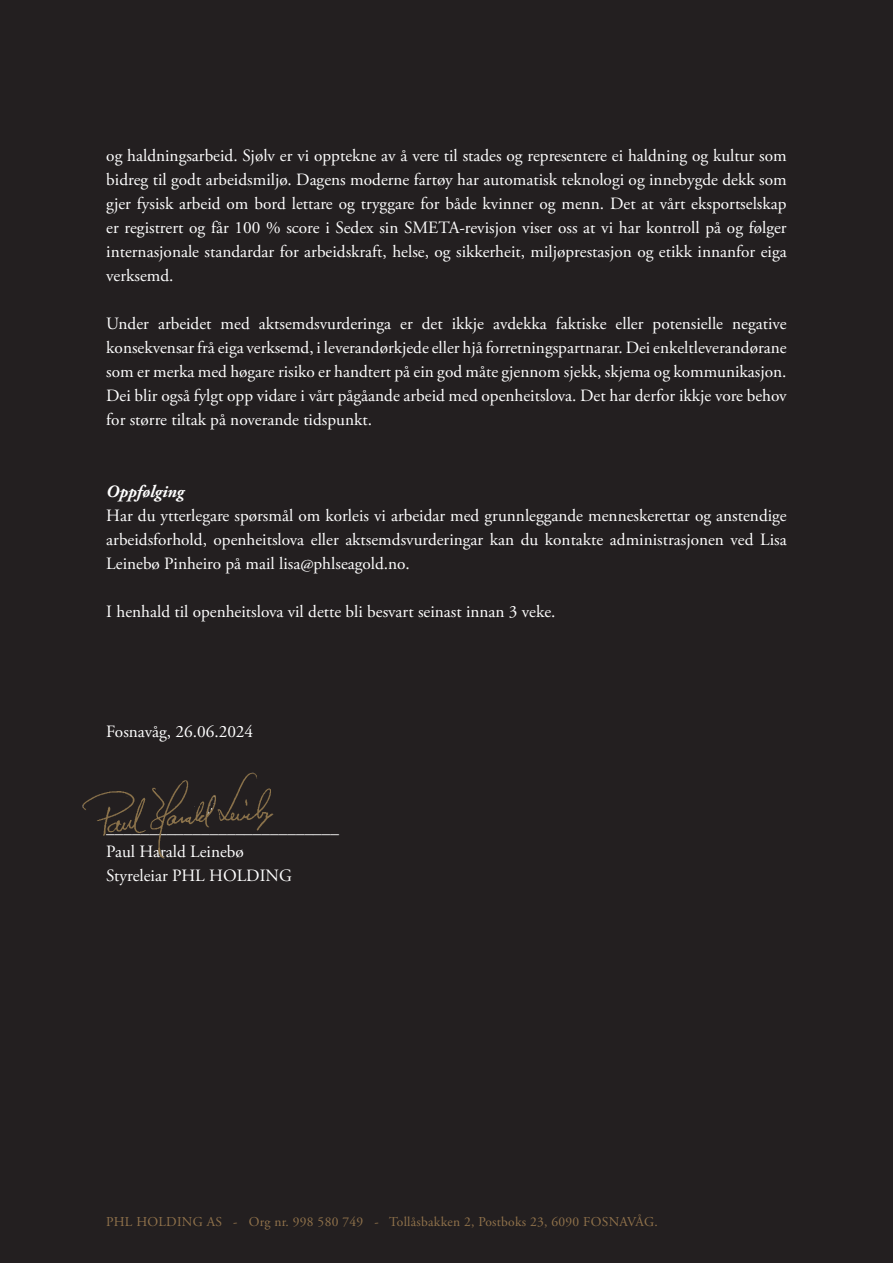
<style>
.page{position:relative;width:893px;height:1263px;background:#231f20}
.page>*{position:absolute;margin:0;border:0;box-sizing:border-box;transform-origin:0 0}
.t1{font:17.25px/24px "Adobe Garamond Pro";color:#fff;text-align:justify}
.t2{font:italic 700 17.25px "Adobe Garamond Pro";color:#fff}
.t3{font:13.5px "Adobe Garamond Pro";letter-spacing:.02em;color:#90724b}
</style>
<div class="page">
<img style="left:82px;top:772px;width:192px;height:87px">
<p class="t1" style="left:106px;top:144px;width:682px">og haldningsarbeid. Sjølv er vi opptekne av å vere til stades og representere ei haldning og kultur som bidreg til godt arbeidsmiljø. Dagens moderne fartøy har automatisk teknologi og innebygde dekk som gjer fysisk arbeid om bord lettare og tryggare for både kvinner og menn. Det at vårt eksportselskap er registrert og får 100 % score i Sedex sin SMETA-revisjon viser oss at vi har kontroll på og følger internasjonale standardar for arbeidskraft, helse, og sikkerheit, miljøprestasjon og etikk innanfor eiga verksemd.</p>
<p class="t1" style="left:106px;top:312px;width:682px">Under arbeidet med aktsemdsvurderinga er det ikkje avdekka faktiske eller potensielle negative konsekvensar frå eiga verksemd, i leverandørkjede eller hjå forretningspartnarar. Dei enkeltleverandørane som er merka med høgare risiko er handtert på ein god måte gjennom sjekk, skjema og kommunikasjon.<br>Dei blir også fylgt opp vidare i vårt pågåande arbeid med openheitslova. Det har derfor ikkje vore behov for større tiltak på noverande tidspunkt.</p>
<p class="t2" style="left:106px;top:482px;width:79px">Oppfølging</p>
<p class="t1" style="left:106px;top:504px;width:682px">Har du ytterlegare spørsmål om korleis vi arbeidar med grunnleggande menneskerettar og anstendige arbeidsforhold, openheitslova eller aktsemdsvurderingar kan du kontakte administrasjonen ved Lisa Leinebø Pinheiro på mail lisa@phlseagold.no.</p>
<p class="t1" style="left:106px;top:600px;width:451px">I henhald til openheitslova vil dette bli besvart seinast innan 3 veke.</p>
<p class="t1" style="left:106px;top:720px;width:148px">Fosnavåg, 26.06.2024</p>
<p class="t1" style="left:106px;top:816px;width:234px">___________________________</p>
<p class="t1" style="left:106px;top:840px;width:139px">Paul Harald Leinebø</p>
<p class="t1" style="left:106px;top:864px;width:187px">Styreleiar PHL HOLDING</p>
<p class="t3" style="left:106px;top:1213px;width:553px">PHL HOLDING AS - Org nr. 998 580 749 - Tollåsbakken 2, Postboks 23, 6090 FOSNAVÅG.</p>
</div>
